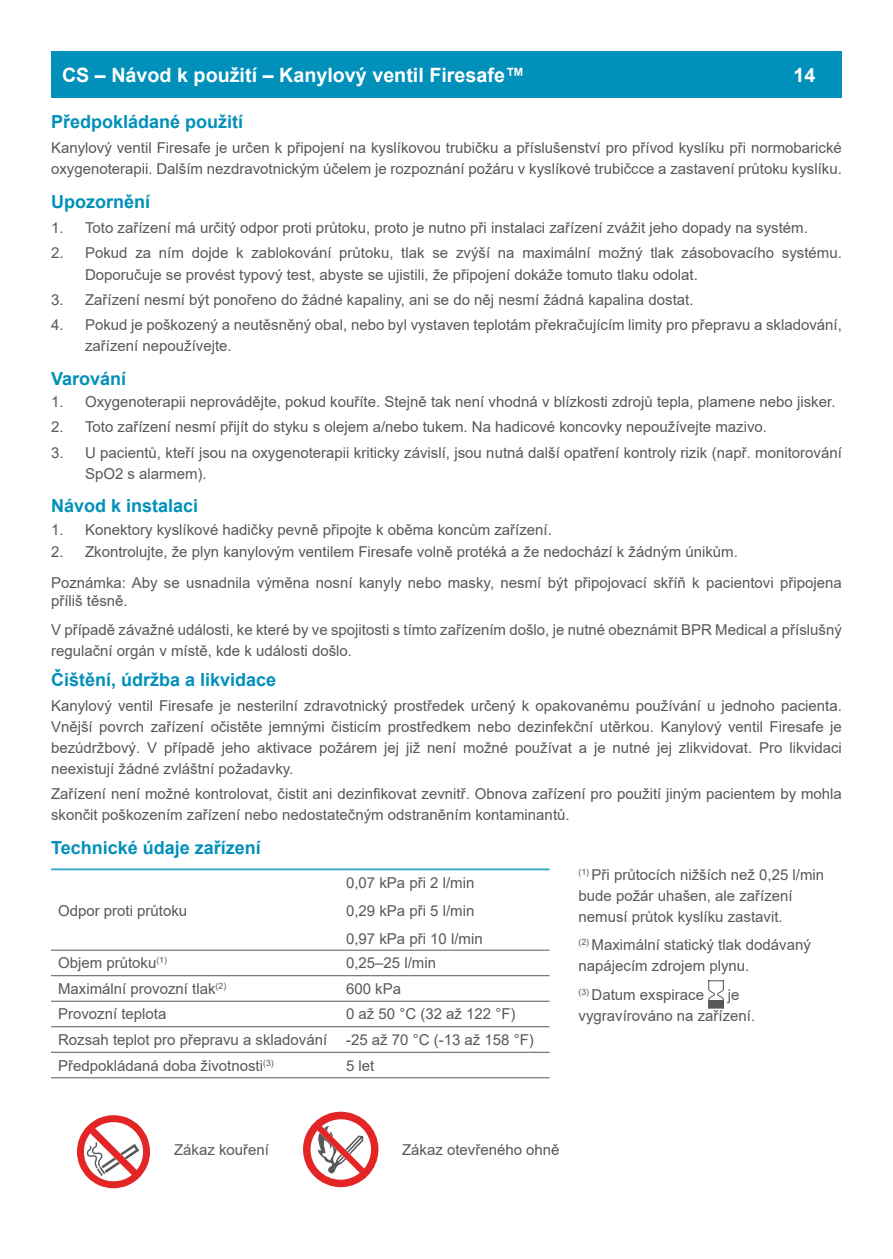
<style>
.page{position:relative;width:893px;height:1259px;background:#fff}
.page>*{position:absolute;margin:0;border:0;box-sizing:border-box;transform-origin:0 0}
.t1{font:700 19.8px "Arial";color:#fff}
.t2{font:700 18px "Arial";color:#0090ba}
.t3{font:15px/21px "Arial";color:#57585a}
</style>
<div class="page">
<svg style="left:51px;top:976px;width:288px;height:77px"></svg>
<svg style="left:339px;top:976px;width:385px;height:77px"></svg>
<hr style="left:51px;top:975px;width:288px;height:1px;background:#57585a">
<hr style="left:339px;top:975px;width:211px;height:1px;background:#57585a">
<hr style="left:51px;top:1000px;width:288px;height:1px;background:#57585a">
<hr style="left:339px;top:1000px;width:211px;height:1px;background:#57585a">
<hr style="left:51px;top:1026px;width:288px;height:1px;background:#57585a">
<hr style="left:339px;top:1026px;width:211px;height:1px;background:#57585a">
<hr style="left:51px;top:1051px;width:288px;height:1px;background:#57585a">
<hr style="left:339px;top:1051px;width:211px;height:1px;background:#57585a">
<hr style="left:51px;top:1077px;width:288px;height:1px;background:#57585a">
<hr style="left:339px;top:1077px;width:211px;height:1px;background:#57585a">
<hr style="left:51px;top:868px;width:288px;height:2px;background:#31a8ca">
<hr style="left:339px;top:868px;width:211px;height:2px;background:#31a8ca">
<hr style="left:51px;top:949px;width:288px;height:1px;background:#57585a">
<hr style="left:339px;top:949px;width:211px;height:1px;background:#57585a">
<svg style="left:708px;top:980px;width:16px;height:28px"></svg>
<svg style="left:77px;top:1115px;width:73px;height:73px"></svg>
<div style="left:303px;top:1111px;width:75px;height:76px;background:#e32525;border-radius:50%"></div>
<svg style="left:311px;top:1119px;width:60px;height:60px"></svg>
<div style="left:51px;top:51px;width:791px;height:47px;background:#0090ba"></div>
<h1 class="t1" style="left:62px;top:61px;width:464px">CS – Návod k použití – Kanylový ventil Firesafe™</h1>
<h1 class="t1" style="left:793px;top:61px;width:23px">14</h1>
<p class="t2" style="left:51px;top:109px;width:194px">Předpokládané použití</p>
<p class="t3" style="left:51px;top:137px;width:792px">Kanylový ventil Firesafe je určen k připojení na kyslíkovou trubičku a příslušenství pro přívod kyslíku při normobarické oxygenoterapii. Dalším nezdravotnickým účelem je rozpoznání požáru v kyslíkové trubičcce a zastavení průtoku kyslíku.</p>
<p class="t2" style="left:51px;top:189px;width:101px">Upozornění</p>
<p class="t3" style="left:51px;top:217px;width:758px">1. Toto zařízení má určitý odpor proti průtoku, proto je nutno při instalaci zařízení zvážit jeho dopady na systém.</p>
<p class="t3" style="left:85px;top:243px;width:758px;text-indent:-34px">2. Pokud za ním dojde k zablokování průtoku, tlak se zvýší na maximální možný tlak zásobovacího systému.<br>Doporučuje se provést typový test, abyste se ujistili, že připojení dokáže tomuto tlaku odolat.</p>
<p class="t3" style="left:51px;top:289px;width:644px">3. Zařízení nesmí být ponořeno do žádné kapaliny, ani se do něj nesmí žádná kapalina dostat.</p>
<p class="t3" style="left:85px;top:314px;width:758px;text-indent:-34px">4. Pokud je poškozený a neutěsněný obal, nebo byl vystaven teplotám překračujícím limity pro přepravu a skladování, zařízení nepoužívejte.</p>
<p class="t2" style="left:51px;top:366px;width:77px">Varování</p>
<p class="t3" style="left:51px;top:391px;width:786px">1. Oxygenoterapii neprovádějte, pokud kouříte. Stejně tak není vhodná v blízkosti zdrojů tepla, plamene nebo jisker.</p>
<p class="t3" style="left:51px;top:416px;width:717px">2. Toto zařízení nesmí přijít do styku s olejem a/nebo tukem. Na hadicové koncovky nepoužívejte mazivo.</p>
<p class="t3" style="left:85px;top:442px;width:758px;text-indent:-34px">3. U pacientů, kteří jsou na oxygenoterapii kriticky závislí, jsou nutná další opatření kontroly rizik (např. monitorování<br>SpO2 s alarmem).</p>
<p class="t2" style="left:51px;top:493px;width:149px">Návod k instalaci</p>
<p class="t3" style="left:51px;top:519px;width:502px">1. Konektory kyslíkové hadičky pevně připojte k oběma koncům zařízení.</p>
<p class="t3" style="left:51px;top:536px;width:792px;line-height:30.9px">2. Zkontrolujte, že plyn kanylovým ventilem Firesafe volně protéká a že nedochází k žádným únikům.<br>Poznámka: Aby se usnadnila výměna nosní kanyly nebo masky, nesmí být připojovací skříň k pacientovi připojena</p>
<p class="t3" style="left:51px;top:585px;width:792px;line-height:29.4px">příliš těsně.<br>V případě závažné události, ke které by ve spojitosti s tímto zařízením došlo, je nutné obeznámit BPR Medical a příslušný</p>
<p class="t3" style="left:51px;top:640px;width:302px">regulační orgán v místě, kde k události došlo.</p>
<p class="t2" style="left:51px;top:666px;width:227px">Čištění, údržba a likvidace</p>
<p class="t3" style="left:51px;top:695px;width:792px;text-align:justify">Kanylový ventil Firesafe je nesterilní zdravotnický prostředek určený k opakovanému používání u jednoho pacienta.<br>Vnější povrch zařízení očistěte jemnými čisticím prostředkem nebo dezinfekční utěrkou. Kanylový ventil Firesafe je bezúdržbový. V případě jeho aktivace požárem jej již není možné používat a je nutné jej zlikvidovat. Pro likvidaci neexistují žádné zvláštní požadavky.</p>
<p class="t3" style="left:51px;top:783px;width:792px">Zařízení není možné kontrolovat, čistit ani dezinfikovat zevnitř. Obnova zařízení pro použití jiným pacientem by mohla skončit poškozením zařízení nebo nedostatečným odstraněním kontaminantů.</p>
<p class="t2" style="left:51px;top:835px;width:211px">Technické údaje zařízení</p>
<p class="t3" style="left:346px;top:868px;width:138px;line-height:27.9px">0,07 kPa při 2 l/min<br>0,29 kPa při 5 l/min<br>0,97 kPa při 10 l/min</p>
<p class="t3" style="left:578px;top:864px;width:247px"><sup>(1)</sup> Při průtocích nižších než 0,25 l/min bude požár uhašen, ale zařízení nemusí průtok kyslíku zastavit.</p>
<p class="t3" style="left:58px;top:899px;width:131px">Odpor proti průtoku</p>
<p class="t3" style="left:578px;top:934px;width:234px"><sup>(2)</sup> Maximální statický tlak dodávaný napájecím zdrojem plynu.</p>
<p class="t3" style="left:578px;top:983px;width:127px"><sup>(3)</sup> Datum exspirace</p>
<p class="t3" style="left:58px;top:952px;width:111px">Objem průtoku<sup>(1)</sup></p>
<p class="t3" style="left:346px;top:952px;width:92px">0,25–25 l/min</p>
<p class="t3" style="left:58px;top:978px;width:170px">Maximální provozní tlak<sup>(2)</sup></p>
<p class="t3" style="left:346px;top:978px;width:57px">600 kPa</p>
<p class="t3" style="left:58px;top:1003px;width:110px">Provozní teplota</p>
<p class="t3" style="left:578px;top:983px;width:178px;text-indent:149px">je vygravírováno na zařízení.</p>
<p class="t3" style="left:58px;top:1001px;width:477px;line-height:25.5px;text-indent:288px">0 až 50 °C (32 až 122 °F)<br>Rozsah teplot pro přepravu a skladování -25 až 70 °C (-13 až 158 °F)<br>Předpokládaná doba životnosti<sup>(3)</sup></p>
<p class="t3" style="left:346px;top:1054px;width:30px">5 let</p>
<p class="t3" style="left:174px;top:1139px;width:97px">Zákaz kouření</p>
<p class="t3" style="left:402px;top:1139px;width:159px">Zákaz otevřeného ohně</p>
</div>
